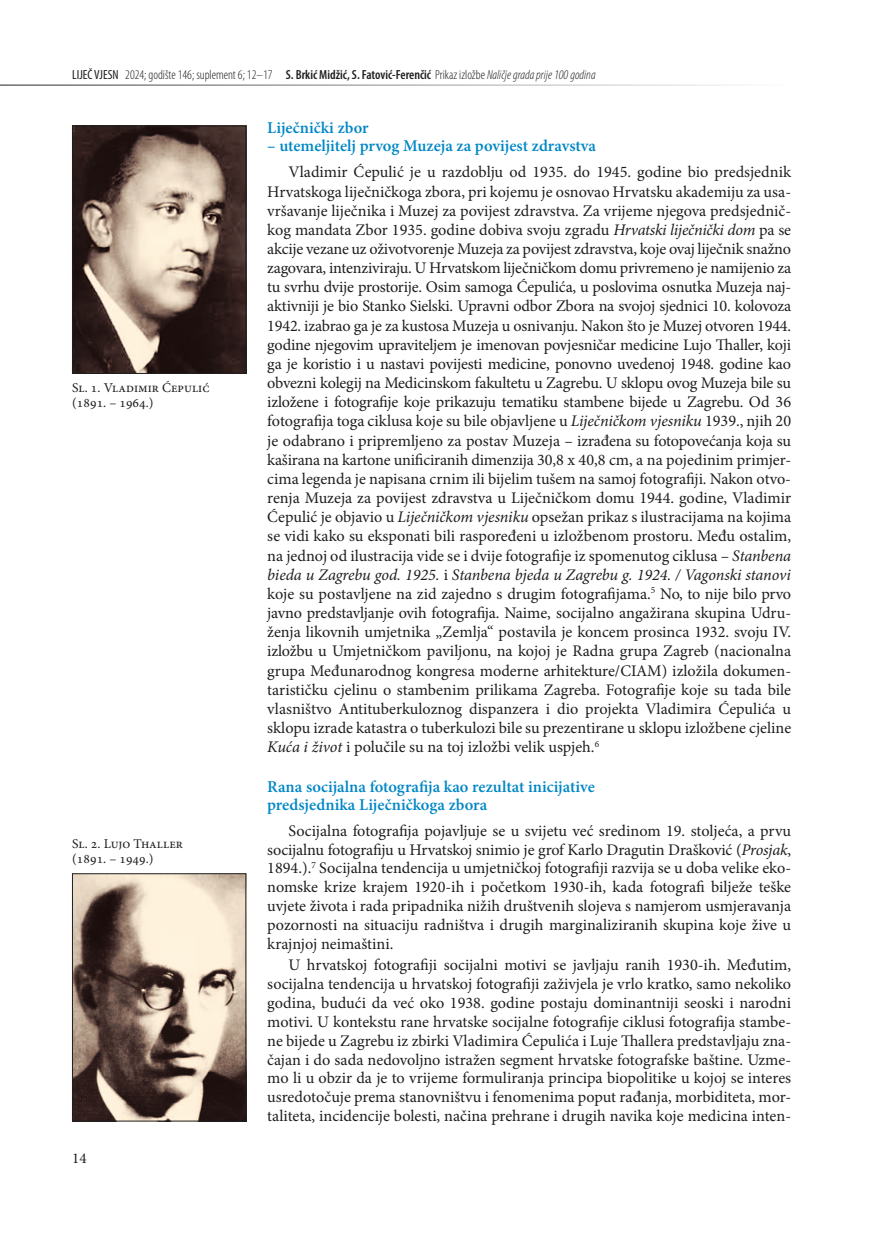
<style>
.page{position:relative;width:872px;height:1234px;background:#fff}
.page>*{position:absolute;margin:0;border:0;box-sizing:border-box;transform-origin:0 0}
.t1{font:600 16.5px/18.1px "Minion Pro";color:#0087c5}
.t2{font:16.2px/19.2px "Minion Pro";letter-spacing:-.005em;color:#1f1e1f;text-align:justify}
.t3{font:15px "Minion Pro";color:#1f1e1f}
.t4{font:13.5px/15px "Minion Pro";color:#1f1e1f}
.t5{font:300 condensed 13.2px "Myriad Pro";color:#1f1e1f}
.s1{font-weight:400}
.s2{font-weight:600}
.s3{font-style:italic}
</style>
<div class="page">
<hr style="left:0;top:85px;width:791px;height:1px;background:#1f1e1f">
<img style="left:74px;top:128px;width:170px;height:243px">
<div style="left:72px;top:126px;width:174px;height:247px;border:1px solid #1f1e1f"></div>
<img style="left:74px;top:875px;width:170px;height:243px">
<div style="left:72px;top:873px;width:174px;height:247px;border:1px solid #1f1e1f"></div>
<p class="t5" style="left:72px;top:67px;width:525px"><span class="s1">LIJEČ VJESN</span> 2024; godište 146; suplement 6; 12–17 <span class="s2">S. Brkić Midžić, S. Fatović-Ferenčić</span> Prikaz izložbe <span class="s3">Naličje grada prije 100 godina</span></p>
<p class="t1" style="left:267px;top:119px;width:103px">Liječnički zbor</p>
<p class="t1" style="left:267px;top:137px;width:330px">– utemeljitelj prvog Muzeja za povijest zdravstva</p>
<p class="t2" style="left:267px;top:163px;width:525px;text-align:left;text-indent:21px">Vladimir Ćepulić je u razdoblju od 1935. do 1945. godine bio predsjednik Hrvatskoga liječničkoga zbora, pri kojemu je osnovao Hrvatsku akademiju za usa&shy;vršavanje liječnika i Muzej za povijest zdravstva. Za vrijeme njegova predsjednič&shy;kog mandata Zbor 1935. godine dobiva svoju zgradu <span class="s3">Hrvatski liječnički dom</span> pa se akcije vezane uz oživotvorenje Muzeja za povijest zdravstva, koje ovaj liječnik snažno zagovara, intenziviraju. U Hrvatskom liječničkom domu privremeno je namijenio za tu svrhu dvije prostorije. Osim samoga Ćepulića, u poslovima osnutka Muzeja naj&shy;aktivniji je bio Stanko Sielski. Upravni odbor Zbora na svojoj sjednici 10. kolovoza 1942. izabrao ga je za kustosa Muzeja u osnivanju. Nakon što je Muzej otvoren 1944. godine njegovim upraviteljem je imenovan povjesničar medicine Lujo Thaller, koji ga je koristio i u nastavi povijesti medicine, ponovno uvedenoj 1948. godine kao obvezni kolegij na Medicinskom fakultetu u Zagrebu. U sklopu ovog Muzeja bile su izložene i fotografije koje prikazuju tematiku stambene bijede u Zagrebu. Od 36 fotografija toga ciklusa koje su bile objavljene u <span class="s3">Liječničkom vjesniku</span> 1939., njih 20 je odabrano i pripremljeno za postav Muzeja – izrađena su fotopovećanja koja su kaširana na kartone unificiranih dimenzija 30,8 x 40,8 cm, a na pojedinim primjer&shy;cima legenda je napisana crnim ili bijelim tušem na samoj fotografiji. Nakon otvo&shy;renja Muzeja za povijest zdravstva u Liječničkom domu 1944. godine, Vladimir Ćepulić je objavio u <span class="s3">Liječničkom vjesniku</span> opsežan prikaz s ilustracijama na kojima se vidi kako su eksponati bili raspoređeni u izložbenom prostoru. Među ostalim, na jednoj od ilustracija vide se i dvije fotografije iz spomenutog ciklusa – <span class="s3">Stanbena bieda u Zagrebu god. 1925.</span> i <span class="s3">Stanbena bjeda u Zagrebu g. 1924. / Vagonski stanovi </span>koje su postavljene na zid zajedno s drugim fotografijama.<sup>5</sup> No, to nije bilo prvo javno predstavljanje ovih fotografija. Naime, socijalno angažirana skupina Udru&shy;ženja likovnih umjetnika „Zemlja“ postavila je koncem prosinca 1932. svoju IV. izložbu u Umjetničkom paviljonu, na kojoj je Radna grupa Zagreb (nacionalna grupa Međunarodnog kongresa moderne arhitekture/CIAM) izložila dokumen&shy;tarističku cjelinu o stambenim prilikama Zagreba. Fotografije koje su tada bile vlasništvo Antituberkuloznog dispanzera i dio projekta Vladimira Ćepulića u sklopu izrade katastra o tuberkulozi bile su prezentirane u sklopu izložbene cjeline <span class="s3">Kuća i život</span> i polučile su na toj izložbi velik uspjeh.<sup>6</sup></p>
<p class="t1" style="left:267px;top:777px;width:329px">Rana socijalna fotografija kao rezultat inicijative predsjednika Liječničkoga zbora</p>
<p class="t2" style="left:267px;top:821px;width:525px;text-indent:21px">Socijalna fotografija pojavljuje se u svijetu već sredinom 19. stoljeća, a prvu socijalnu fotografiju u Hrvatskoj snimio je grof Karlo Dragutin Drašković (<span class="s3">Prosjak</span>, 1894.).<sup>7</sup> Socijalna tendencija u umjetničkoj fotografiji razvija se u doba velike eko&shy;nomske krize krajem 1920-ih i početkom 1930-ih, kada fotografi bilježe teške uvjete života i rada pripadnika nižih društvenih slojeva s namjerom usmjeravanja pozornosti na situaciju radništva i drugih marginaliziranih skupina koje žive u krajnjoj neimaštini.</p>
<p class="t2" style="left:267px;top:955px;width:525px;text-indent:21px">U hrvatskoj fotografiji socijalni motivi se javljaju ranih 1930-ih. Međutim, socijalna tendencija u hrvatskoj fotografiji zaživjela je vrlo kratko, samo nekoliko godina, budući da već oko 1938. godine postaju dominantniji seoski i narodni motivi. U kontekstu rane hrvatske socijalne fotografije ciklusi fotografija stambe&shy;ne bijede u Zagrebu iz zbirki Vladimira Ćepulića i Luje Thallera predstavljaju zna&shy;čajan i do sada nedovoljno istražen segment hrvatske fotografske baštine. Uzme&shy;mo li u obzir da je to vrijeme formuliranja principa biopolitike u kojoj se interes usredotočuje prema stanovništvu i fenomenima poput rađanja, morbiditeta, mor&shy;taliteta, incidencije bolesti, načina prehrane i drugih navika koje medicina inten-</p>
<p class="t4" style="left:72px;top:380px;width:139px">Sl. 1. Vladimir Ćepulić (1891. – 1964.)</p>
<p class="t4" style="left:72px;top:836px;width:112px">Sl. 2. Lujo Thaller (1891. – 1949.)</p>
<p class="t3" style="left:72px;top:1147px;width:16px">14</p>
</div>
